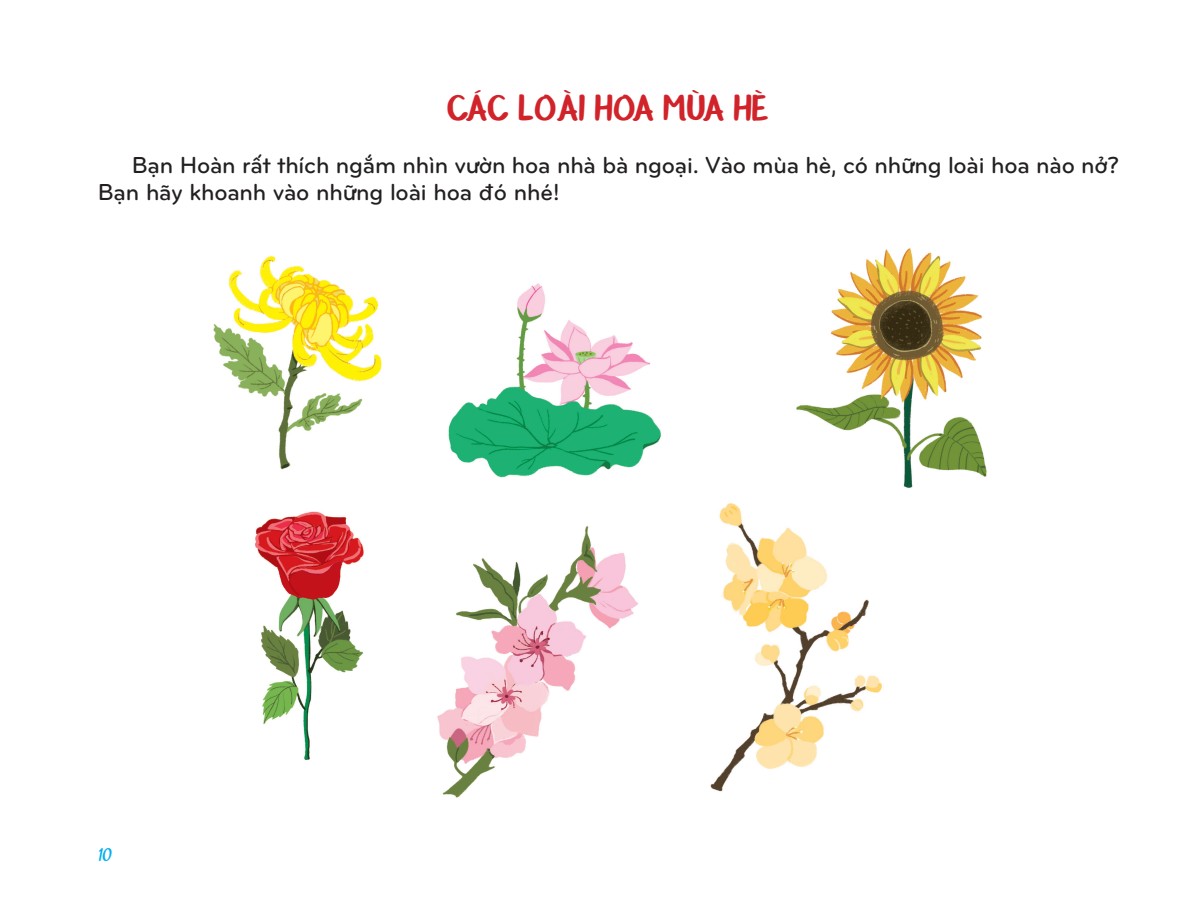
<style>
.page{position:relative;width:1204px;height:919px;background:#fff}
.page>*{position:absolute;margin:0;border:0;box-sizing:border-box;transform-origin:0 0}
.t1{font:37.5px "SVN Cavorting";color:#d1232a}
.body_text{font:24px/27px "UTM Bryant LG Bold";letter-spacing:-.01em;color:#231f20}
.t2{font:16.5px "SVN Anastasia";color:#00aeef}
</style>
<div class="page">
<img style="left:796px;top:248px;width:191px;height:240px">
<img style="left:437px;top:526px;width:201px;height:272px">
<img style="left:254px;top:511px;width:110px;height:249px">
<img style="left:448px;top:283px;width:213px;height:195px">
<img style="left:213px;top:255px;width:169px;height:215px">
<img style="left:710px;top:459px;width:191px;height:333px">
<p class="t1" style="left:447px;top:85px;width:323px">CÁC LOÀI HOA MÙA HÈ</p>
<p class="body_text" style="left:98px;top:149px;width:1022px;text-indent:34px">Bạn Hoàn rất thích ngắm nhìn vườn hoa nhà bà ngoại. Vào mùa hè, có những loài hoa nào nở?<br>Bạn hãy khoanh vào những loài hoa đó nhé!</p>
<p class="t2" style="left:98px;top:845px;width:15px">10</p>
</div>
